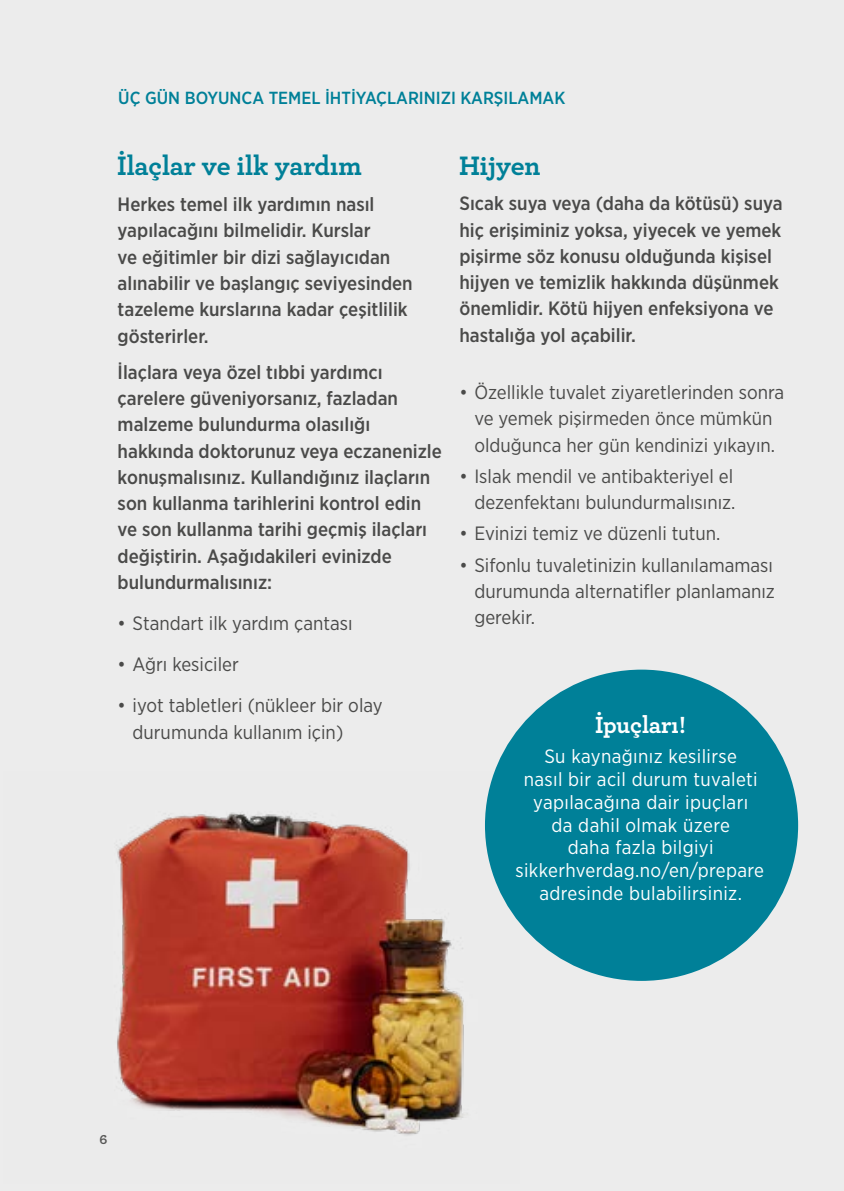
<style>
.page{position:relative;width:844px;height:1191px;background:#fff}
.page>*{position:absolute;margin:0;border:0;box-sizing:border-box;transform-origin:0 0}
.t1{font:700 28px "Archer Apollo Display";letter-spacing:.02em;color:#008098}
.t2{font:700 24.5px "Archer Apollo Display";letter-spacing:.02em;color:#fff}
.t3{font:500 19.25px/26.2px "Gotham Narrow";color:#4a4a49}
.t4{font:19.25px/26.2px "Gotham Narrow";color:#4a4a49;text-align:center}
.t5{font:19.25px/22.8px "Gotham Narrow";letter-spacing:.02em;color:#fff;text-align:center}
.t6{font:500 17.5px "Gotham Narrow";color:#008098}
.t7{font:700 14px "Archer Apollo Display";color:#575756}
</style>
<div class="page">
<div style="left:0;top:0;width:843px;height:1191px;background:#ececec"></div>
<img style="left:116px;top:773px;width:402px;height:363px">
<div style="left:485px;top:669px;width:312px;height:312px;background:#008098;border-radius:50%"></div>
<p class="t6" style="left:118px;top:86px;width:448px">ÜÇ GÜN BOYUNCA TEMEL İHTİYAÇLARINIZI KARŞILAMAK</p>
<h1 class="t1" style="left:118px;top:144px;width:245px">İlaçlar ve ilk yardım</h1>
<p class="t3" style="left:118px;top:191px;width:296px">Herkes temel ilk yardımın nasıl yapılacağını bilmelidir. Kurslar<br>ve eğitimler bir dizi sağlayıcıdan alınabilir ve başlangıç seviyesinden tazeleme kurslarına kadar çeşitlilik gösterirler.</p>
<p class="t3" style="left:118px;top:358px;width:325px">İlaçlara veya özel tıbbi yardımcı çarelere güveniyorsanız, fazladan malzeme bulundurma olasılığı hakkında doktorunuz veya eczanenizle konuşmalısınız. Kullandığınız ilaçların son kullanma tarihlerini kontrol edin ve son kullanma tarihi geçmiş ilaçları değiştirin. Aşağıdakileri evinizde bulundurmalısınız:</p>
<p class="t4" style="left:118px;top:609px;width:236px">• Standart ilk yardım çantası</p>
<p class="t4" style="left:118px;top:651px;width:123px">• Ağrı kesiciler</p>
<p class="t4" style="left:132px;top:692px;width:251px;text-align:left;text-indent:-15px">• iyot tabletleri (nükleer bir olay durumunda kullanım için)</p>
<h1 class="t1" style="left:459px;top:144px;width:82px">Hijyen</h1>
<p class="t3" style="left:459px;top:190px;width:324px">Sıcak suya veya (daha da kötüsü) suya hiç erişiminiz yoksa, yiyecek ve yemek pişirme söz konusu olduğunda kişisel hijyen ve temizlik hakkında düşünmek önemlidir. Kötü hijyen enfeksiyona ve hastalığa yol açabilir.</p>
<p class="t4" style="left:459px;top:379px;width:326px">• Özellikle tuvalet ziyaretlerinden sonra ve yemek pişirmeden önce mümkün olduğunca her gün kendinizi yıkayın.</p>
<p class="t4" style="left:459px;top:462px;width:277px;text-align:right">• Islak mendil ve antibakteriyel el dezenfektanı bulundurmalısınız.</p>
<p class="t4" style="left:459px;top:520px;width:262px">• Evinizi temiz ve düzenli tutun.</p>
<p class="t4" style="left:474px;top:551px;width:302px;text-align:justify;text-indent:-15px">• Sifonlu tuvaletinizin kullanılamaması durumunda alternatifler planlamanız gerekir.</p>
<p class="t2" style="left:595px;top:705px;width:92px">İpuçları!</p>
<p class="t5" style="left:515px;top:744px;width:250px">Su kaynağınız kesilirse<br>nasıl bir acil durum tuvaleti yapılacağına dair ipuçları<br>da dahil olmak üzere<br>daha fazla bilgiyi sikkerhverdag.no/en/prepare adresinde bulabilirsiniz.</p>
<p class="t7" style="left:99px;top:1128px;width:9px">6</p>
</div>
